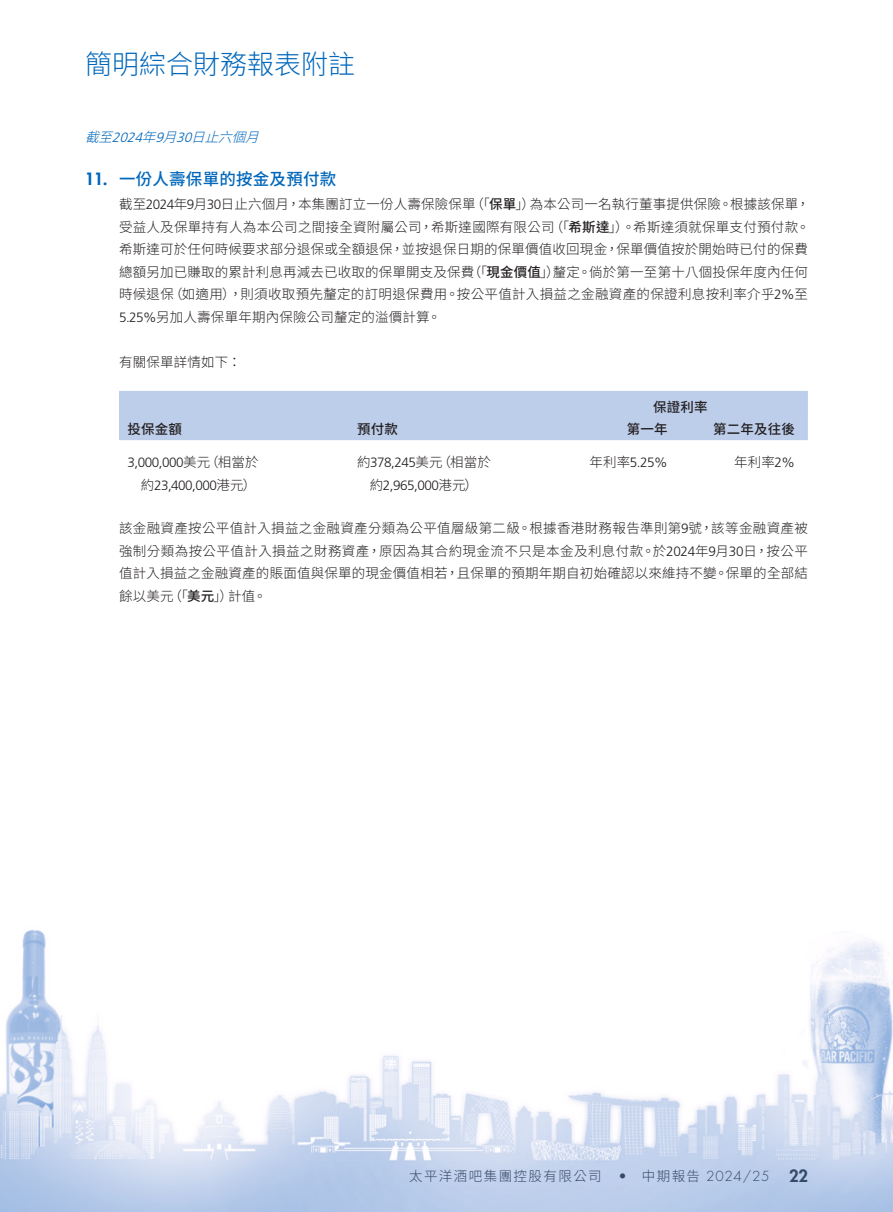
<style>
.page{position:relative;width:893px;height:1212px;background:#fff}
.page>*{position:absolute;margin:0;border:0;box-sizing:border-box;transform-origin:0 0}
.t1{font:300 27px "Source Han Sans TC";color:#0067bb}
.Heading_1{font:500 16.5px "Source Han Sans TC";letter-spacing:.015em;color:#0067bb}
.Heading_1-2{font:800 16.5px "Futura Std";color:#0067bb}
.t2{font:800 16.5px "Futura Std";color:#344967}
.Body_Text{font:300 13.5px/22.5px "Source Han Sans TC";letter-spacing:.015em;color:#231f20}
.Body_Text-2{font:300 13.5px/22.5px "Frutiger LT Std";letter-spacing:-.035em;color:#231f20}
.Body_Text-3{font:500 13.5px "Source Han Sans TC";letter-spacing:.015em;color:#231f20}
.t3{font:300 13.5px "Source Han Sans TC";letter-spacing:.105em;color:#344967}
.t4{font:italic 300 13.5px "Source Han Sans TC";color:#0067bb}
.t5{font:300 13.5px "Futura Std";letter-spacing:.055em;color:#344967}
.t6{font:italic 300 13.5px "Frutiger LT Std";color:#0067bb}
.s1{font-family:"Frutiger LT Std"}
.s2{font-weight:500}
.s3{font-family:"Source Han Sans TC"}
.s4{font-family:"Futura Std"}
</style>
<div class="page">
<img style="left:0;top:440px;width:893px;height:772px">
<div style="left:119px;top:391px;width:689px;height:49px;background:#bdceeb"></div>
<h1 class="t1" style="left:85px;top:48px;width:272px">簡明綜合財務報表附註</h1>
<p class="t4" style="left:142px;top:129px;width:25px">年</p>
<p class="t4" style="left:85px;top:129px;width:39px">截至</p>
<p class="t4" style="left:155px;top:129px;width:115px">月<span class="s1">9</span> 日止六個月</p>
<p class="t6" style="left:112px;top:129px;width:36px">2024</p>
<p class="t6" style="left:176px;top:129px;width:21px">30</p>
<p class="Heading_1-2" style="left:85px;top:168px;width:24px">11.</p>
<p class="Heading_1" style="left:119px;top:169px;width:219px">一份人壽保單的按金及預付款</p>
<p class="Body_Text" style="left:470px;top:193px;width:66px">（「<span class="s2">保單</span>」）</p>
<p class="Body_Text" style="left:298px;top:193px;width:179px">本集團訂立一份人壽保險保單</p>
<p class="Body_Text" style="left:530px;top:193px;width:193px">為本公司一名執行董事提供保險</p>
<p class="Body_Text" style="left:730px;top:193px;width:70px">根據該保單</p>
<p class="Body_Text" style="left:119px;top:193px;width:171px">截至<span class="s1">2024</span>年月<span class="s1">9 30</span>日止六個月</p>
<p class="Body_Text" style="left:719px;top:193px;width:15px">。</p>
<p class="Body_Text" style="left:287px;top:193px;width:15px">，</p>
<p class="Body_Text" style="left:796px;top:193px;width:15px">，</p>
<p class="Body_Text" style="left:550px;top:216px;width:87px">（「<span class="s2">希斯達</span>」）。</p>
<p class="Body_Text" style="left:119px;top:216px;width:304px">受益人及保單持有人為本公司之間接全資附屬公司</p>
<p class="Body_Text" style="left:633px;top:216px;width:166px">希斯達須就保單支付預付款</p>
<p class="Body_Text" style="left:431px;top:216px;width:125px">希斯達國際有限公司</p>
<p class="Body_Text" style="left:796px;top:216px;width:15px">。</p>
<p class="Body_Text" style="left:420px;top:216px;width:15px">，</p>
<p class="Body_Text" style="left:402px;top:238px;width:207px">並按退保日期的保單價值收回現金</p>
<p class="Body_Text" style="left:616px;top:238px;width:193px">保單價值按於開始時已付的保費</p>
<p class="Body_Text" style="left:119px;top:238px;width:275px">希斯達可於任何時候要求部分退保或全額退保</p>
<p class="Body_Text" style="left:391px;top:238px;width:15px">，</p>
<p class="Body_Text" style="left:605px;top:238px;width:15px">，</p>
<p class="Body_Text" style="left:468px;top:261px;width:93px">（「<span class="s2">現金價值</span>」）</p>
<p class="Body_Text" style="left:457px;top:261px;width:353px;text-indent:-338px">總額另加已賺取的累計利息再減去已收取的保單開支及保費<br>按公平值計入損益之金融資產的保證利息按利率介乎<span class="s1">2%</span>至</p>
<p class="Body_Text" style="left:589px;top:261px;width:220px">倘於第一至第十八個投保年度內任何</p>
<p class="Body_Text" style="left:553px;top:261px;width:29px">釐定</p>
<p class="Body_Text" style="left:578px;top:261px;width:15px">。</p>
<p class="Body_Text" style="left:169px;top:283px;width:75px">（如適用，）</p>
<p class="Body_Text" style="left:240px;top:283px;width:209px">則須收取預先釐定的訂明退保費用</p>
<p class="Body_Text" style="left:119px;top:283px;width:56px">時候退保</p>
<p class="Body_Text" style="left:445px;top:283px;width:15px">。</p>
<p class="Body_Text" style="left:119px;top:306px;width:312px"><span class="s1">5.25%</span>另加人壽保單年期內保險公司釐定的溢價計算</p>
<p class="Body_Text" style="left:119px;top:351px;width:124px">有關保單詳情如下：</p>
<p class="Body_Text" style="left:427px;top:306px;width:15px">。</p>
<p class="Body_Text-3" style="left:128px;top:422px;width:56px">投保金額</p>
<p class="Body_Text-3" style="left:357px;top:422px;width:42px">預付款</p>
<p class="Body_Text-3" style="left:653px;top:399px;width:56px">保證利率</p>
<p class="Body_Text-3" style="left:627px;top:422px;width:42px">第一年</p>
<p class="Body_Text-3" style="left:713px;top:422px;width:83px">第二年及往後</p>
<p class="Body_Text-2" style="left:141px;top:452px;width:117px;text-indent:-13px">3,000,000<span class="s3">美元約</span>23,400,000<span class="s3">港元(</span></p>
<p class="Body_Text" style="left:438px;top:451px;width:55px">（相當於</p>
<p class="Body_Text" style="left:205px;top:451px;width:55px">（相當於</p>
<p class="Body_Text-2" style="left:370px;top:452px;width:110px;text-indent:-13px"><span class="s3">約</span>378,245<span class="s3">美元約</span>2,965,000<span class="s3">港元(</span></p>
<p class="Body_Text" style="left:734px;top:451px;width:62px">年利率<span class="s1">2%</span></p>
<p class="Body_Text-2" style="left:589px;top:452px;width:80px"><span class="s3">年利率</span>5.25%</p>
<p class="Body_Text" style="left:119px;top:517px;width:690px;text-align:right">該金融資產按公平值計入損益之金融資產分類為公平值層級第二級。根據香港財務報告準則第號<span class="s1">9</span> ，該等金融資產被強制分類為按公平值計入損益之財務資產，原因為其合約現金流不只是本金及利息付款。於<span class="s1">2024</span>年月<span class="s1">9 30</span>日，按公平保單的全部結</p>
<p class="Body_Text" style="left:253px;top:562px;width:196px;text-indent:-134px">值計入損益之金融資產的賬面值與保單的現金價值相若。</p>
<p class="Body_Text" style="left:457px;top:562px;width:262px">且保單的預期年期自初始確認以來維持不變</p>
<p class="Body_Text" style="left:715px;top:562px;width:15px">。</p>
<p class="Body_Text" style="left:445px;top:562px;width:15px">，</p>
<p class="Body_Text" style="left:168px;top:585px;width:66px">（「<span class="s2">美元</span>」）</p>
<p class="Body_Text" style="left:119px;top:585px;width:56px">餘以美元</p>
<p class="Body_Text" style="left:228px;top:585px;width:29px">計值</p>
<p class="t3" style="left:409px;top:1168px;width:194px">太平洋酒吧集團控股有限公司</p>
<p class="t3" style="left:618px;top:1168px;width:83px"><span class="s4">•</span>　中期報告</p>
<p class="t5" style="left:706px;top:1168px;width:65px">2024/25</p>
<p class="t2" style="left:789px;top:1166px;width:20px">22</p>
</div>
